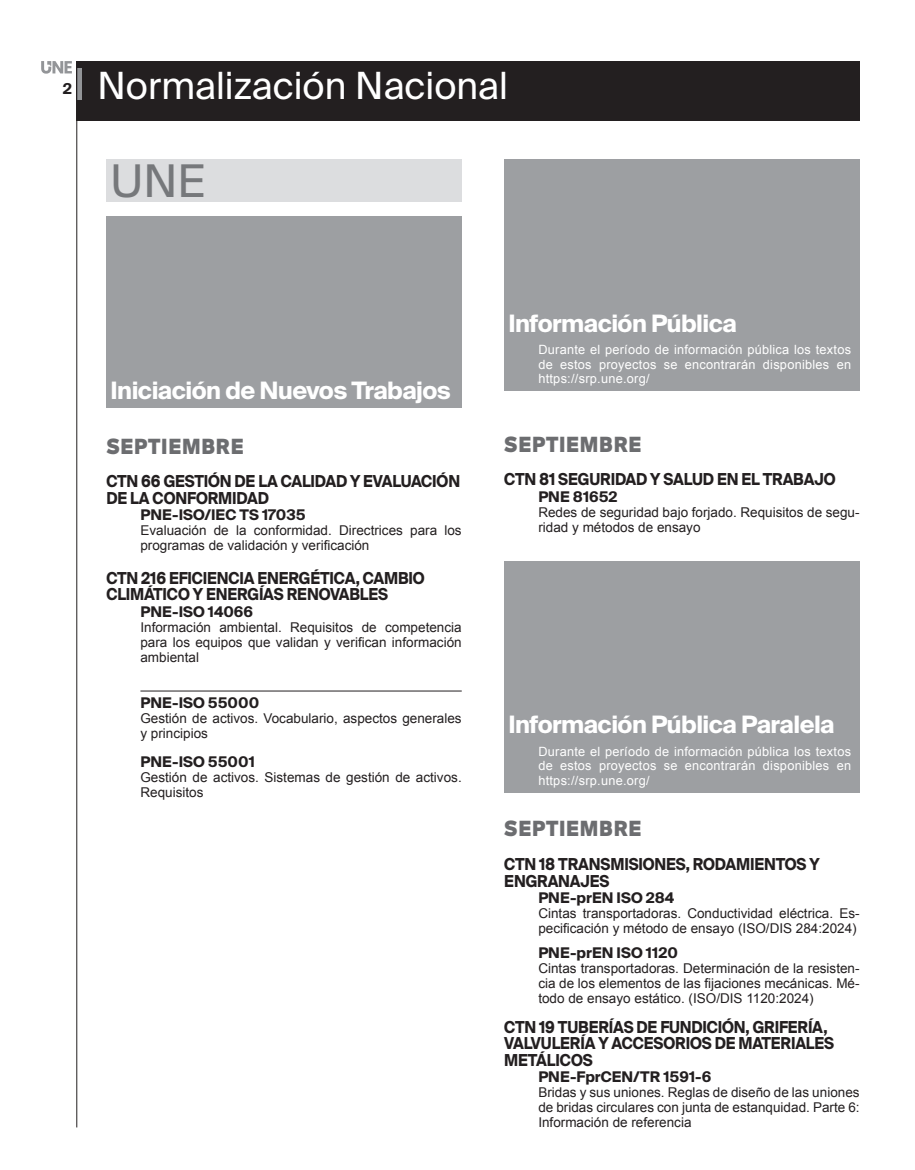
<style>
.page{position:relative;width:915px;height:1170px;background:#fff}
.page>*{position:absolute;margin:0;border:0;box-sizing:border-box;transform-origin:0 0}
.t1{font:45px "Suisse Intl";color:#76787b}
.t2{font:37.5px "Suisse Intl";color:#fff}
.t3{font:700 24px "Suisse Intl";letter-spacing:-.025em;color:#fff}
.t4{font:900 21px "Suisse Intl";letter-spacing:.04em;color:#6c6d70;scale:.9 1}
.t5{font:700 16.5px/16.5px "Suisse Intl";letter-spacing:-.01em;color:#231f20;scale:.9 1}
.t6{font:700 15px "Suisse Intl";color:#231f20}
.t7{font:700 14.7px "Suisse Intl";color:#231f20}
.t8{font:13.5px/15px "Arial";color:#231f20}
.t9{font:12.75px/14.2px "Arial";letter-spacing:.02em;color:#fff;text-align:justify}
</style>
<div class="page">
<div style="left:77px;top:62px;width:782px;height:59px;background:#231f20"></div>
<svg style="left:77px;top:68px;width:4px;height:31px"></svg>
<hr style="left:76px;top:62px;width:1px;height:1065px;background:#231f20">
<svg style="left:41px;top:61px;width:31px;height:13px"></svg>
<div style="left:106px;top:216px;width:355px;height:191px;background:#9d9fa2"></div>
<div style="left:106px;top:159px;width:355px;height:43px;background:#dcdddf"></div>
<hr style="left:140px;top:690px;width:321px;height:1px;background:#231f20">
<div style="left:504px;top:159px;width:355px;height:232px;background:#9d9fa2"></div>
<div style="left:504px;top:561px;width:355px;height:232px;background:#9d9fa2"></div>
<p class="t6" style="left:63px;top:80px;width:11px">2</p>
<h2 class="t2" style="left:98px;top:64px;width:412px">Normalización Nacional</h2>
<h1 class="t1" style="left:111px;top:155px;width:96px">UNE</h1>
<h3 class="t3" style="left:111px;top:377px;width:341px">Iniciación de Nuevos Trabajos</h3>
<h3 class="t4" style="left:106px;top:434px;width:154px">SEPTIEMBRE</h3>
<p class="t5" style="left:106px;top:473px;width:394px">CTN 66 GESTIÓN DE LA CALIDAD Y EVALUACIÓN<br>DE LA CONFORMIDAD</p>
<p class="t7" style="left:140px;top:506px;width:167px">PNE-ISO/IEC TS 17035</p>
<p class="t8" style="left:140px;top:523px;width:323px">Evaluación de la conformidad. Directrices para los programas de validación y verificación</p>
<p class="t5" style="left:106px;top:570px;width:355px">CTN 216 EFICIENCIA ENERGÉTICA, CAMBIO<br>CLIMÁTICO Y ENERGÍAS RENOVABLES</p>
<p class="t7" style="left:140px;top:603px;width:114px">PNE-ISO 14066</p>
<p class="t8" style="left:140px;top:619px;width:323px;text-align:justify">Información ambiental. Requisitos de competencia para los equipos que validan y verifican información ambiental</p>
<p class="t7" style="left:140px;top:694px;width:120px">PNE-ISO 55000</p>
<p class="t8" style="left:140px;top:710px;width:323px">Gestión de activos. Vocabulario, aspectos generales y principios</p>
<p class="t7" style="left:140px;top:753px;width:116px">PNE-ISO 55001</p>
<p class="t8" style="left:140px;top:769px;width:323px">Gestión de activos. Sistemas de gestión de activos.<br>Requisitos</p>
<h3 class="t3" style="left:508px;top:309px;width:230px">Información Pública</h3>
<p class="t9" style="left:538px;top:343px;width:314px">Durante el período de información pública los textos de estos proyectos se encontrarán disponibles en https://srp.une.org/</p>
<h3 class="t4" style="left:504px;top:432px;width:154px">SEPTIEMBRE</h3>
<p class="t5" style="left:504px;top:471px;width:369px">CTN 81 SEGURIDAD Y SALUD EN EL TRABAJO</p>
<p class="t7" style="left:538px;top:488px;width:81px">PNE 81652</p>
<p class="t8" style="left:538px;top:505px;width:323px">Redes de seguridad bajo forjado. Requisitos de segu&shy;ridad y métodos de ensayo</p>
<h3 class="t3" style="left:508px;top:711px;width:327px">Información Pública Paralela</h3>
<p class="t9" style="left:538px;top:744px;width:314px">Durante el período de información pública los textos de estos proyectos se encontrarán disponibles en https://srp.une.org/</p>
<h3 class="t4" style="left:504px;top:816px;width:154px">SEPTIEMBRE</h3>
<p class="t5" style="left:504px;top:856px;width:352px">CTN 18 TRANSMISIONES, RODAMIENTOS Y<br>ENGRANAJES</p>
<p class="t7" style="left:538px;top:889px;width:137px">PNE-prEN ISO 284</p>
<p class="t8" style="left:538px;top:906px;width:323px">Cintas transportadoras. Conductividad eléctrica. Es&shy;pecificación y método de ensayo (ISO/DIS 284:2024)</p>
<p class="t7" style="left:538px;top:944px;width:141px">PNE-prEN ISO 1120</p>
<p class="t8" style="left:538px;top:961px;width:323px;text-align:justify">Cintas transportadoras. Determinación de la resisten&shy;cia de los elementos de las fijaciones mecánicas. Mé&shy;todo de ensayo estático. (ISO/DIS 1120:2024)</p>
<p class="t5" style="left:504px;top:1018px;width:368px">CTN 19 TUBERÍAS DE FUNDICIÓN, GRIFERÍA,<br>VALVULERÍA Y ACCESORIOS DE MATERIALES<br>METÁLICOS</p>
<p class="t7" style="left:538px;top:1068px;width:174px">PNE-FprCEN/TR 1591-6</p>
<p class="t8" style="left:538px;top:1085px;width:323px;text-align:justify">Bridas y sus uniones. Reglas de diseño de las uniones de bridas circulares con junta de estanquidad. Parte 6:<br>Información de referencia</p>
</div>
